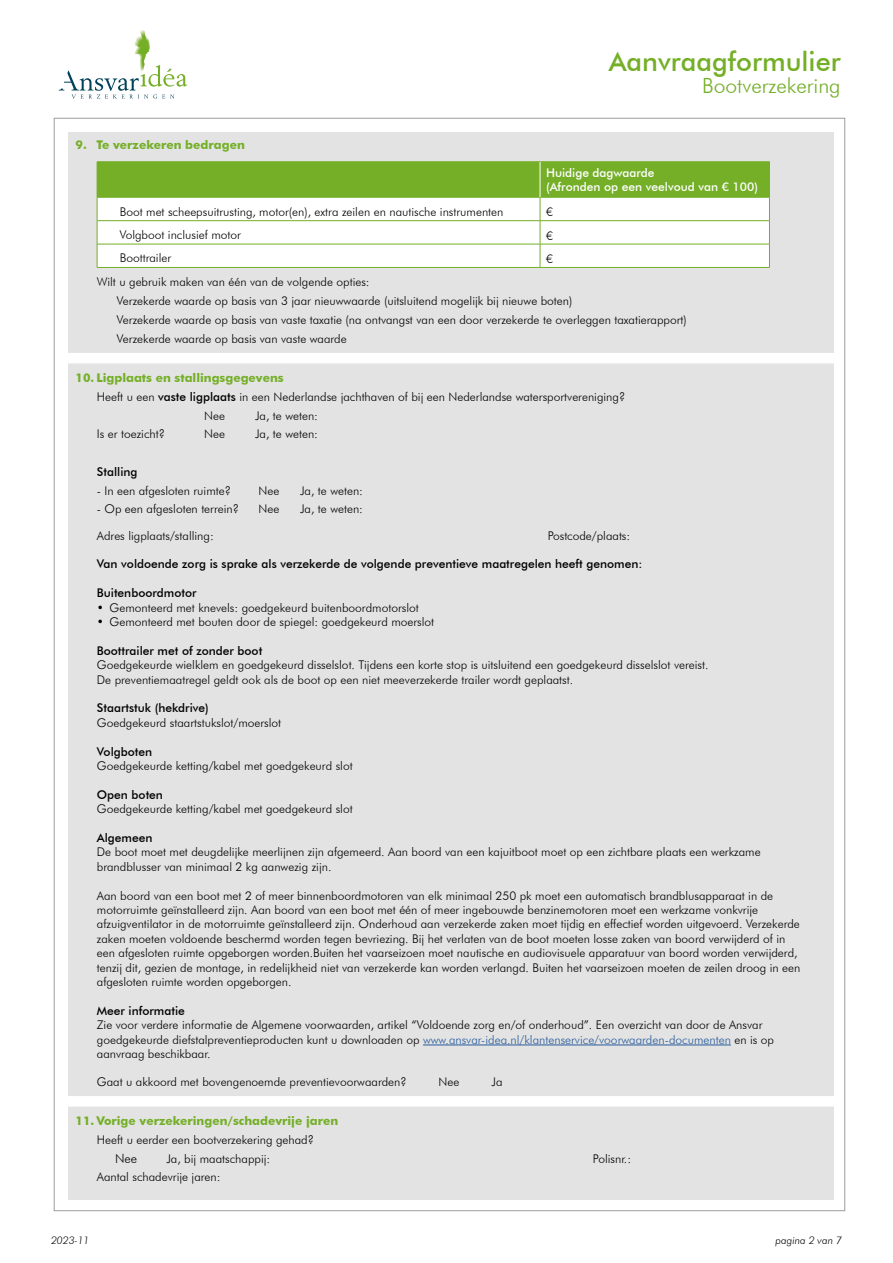
<style>
.page{position:relative;width:893px;height:1263px;background:#fff}
.page>*{position:absolute;margin:0;border:0;box-sizing:border-box;transform-origin:0 0}
.t1{font:500 27px "Futura BT";color:#74af27}
.t2{font:300 21px "Futura BT";color:#74af27}
.t3{font:300 12.75px "Futura BT";color:#000}
.t4{font:300 12px/14.4px "Futura BT";color:#000}
.t5{font:500 12px "Futura BT";color:#000}
.t6{font:700 12px "Futura BT";color:#74af27}
.t7{font:500 12px/14.4px "Futura BT";color:#fff}
.t8{font:italic 300 10.5px "Futura BT";color:#000}
.s1{font-weight:500}
.s2{color:#275b9b}
</style>
<div class="page">
<div style="left:68px;top:132px;width:765px;height:1067px;background:#e3e3e3"></div>
<svg style="left:59px;top:36px;width:128px;height:63px"></svg>
<img style="left:134px;top:30px;width:10px;height:41px">
<div style="left:63px;top:353px;width:777px;height:10px;background:#fff"></div>
<hr style="left:423px;top:1045px;width:308px;height:1px;background:#275b9b">
<div style="left:63px;top:1096px;width:777px;height:10px;background:#fff"></div>
<hr style="left:97px;top:161px;width:443px;height:1px;background:#74af27">
<hr style="left:540px;top:161px;width:230px;height:1px;background:#74af27">
<hr style="left:97px;top:267px;width:443px;height:1px;background:#74af27">
<hr style="left:540px;top:267px;width:230px;height:1px;background:#74af27">
<svg style="left:97px;top:162px;width:673px;height:105px;background:#cce1b0"></svg>
<p class="t6" style="left:76px;top:137px;width:171px">9. Te verzekeren bedragen</p>
<h1 class="t1" style="left:609px;top:45px;width:233px">Aanvraagformulier</h1>
<h2 class="t2" style="left:702px;top:73px;width:140px">Bootverzekering</h2>
<p class="t7" style="left:546px;top:165px;width:213px">Huidige dagwaarde<br>(Afronden op een veelvoud van € 100)</p>
<p class="t4" style="left:120px;top:204px;width:385px">Boot met scheepsuitrusting, motor(en), extra zeilen en nautische instrumenten</p>
<p class="t4" style="left:546px;top:205px;width:8px">€</p>
<p class="t4" style="left:120px;top:227px;width:123px">Volgboot inclusief motor</p>
<p class="t4" style="left:546px;top:228px;width:8px">€</p>
<p class="t4" style="left:120px;top:251px;width:53px">Boottrailer</p>
<p class="t4" style="left:546px;top:252px;width:8px">€</p>
<p class="t4" style="left:117px;top:273px;width:571px;line-height:18.8px;text-indent:-20px">Wilt u gebruik maken van één van de volgende opties:<br>Verzekerde waarde op basis van 3 jaar nieuwwaarde (uitsluitend mogelijk bij nieuwe boten)<br>Verzekerde waarde op basis van vaste taxatie (na ontvangst van een door verzekerde te overleggen taxatierapport)<br>Verzekerde waarde op basis van vaste waarde</p>
<p class="t6" style="left:76px;top:370px;width:210px">10. Ligplaats en stallingsgegevens</p>
<p class="t4" style="left:97px;top:389px;width:530px">Heeft u een <span class="s1">vaste ligplaats</span> in een Nederlandse jachthaven of bij een Nederlandse watersportvereniging?</p>
<p class="t4" style="left:204px;top:408px;width:22px">Nee</p>
<p class="t4" style="left:255px;top:408px;width:64px">Ja, te weten:</p>
<p class="t4" style="left:97px;top:427px;width:69px">Is er toezicht?</p>
<p class="t4" style="left:204px;top:427px;width:22px">Nee</p>
<p class="t4" style="left:255px;top:427px;width:64px">Ja, te weten:</p>
<p class="t5" style="left:97px;top:464px;width:42px">Stalling</p>
<p class="t4" style="left:97px;top:483px;width:136px">- In een afgesloten ruimte?</p>
<p class="t4" style="left:259px;top:483px;width:22px">Nee</p>
<p class="t4" style="left:300px;top:483px;width:64px">Ja, te weten:</p>
<p class="t4" style="left:97px;top:502px;width:144px">- Op een afgesloten terrein?</p>
<p class="t4" style="left:259px;top:502px;width:22px">Nee</p>
<p class="t4" style="left:300px;top:502px;width:64px">Ja, te weten:</p>
<p class="t4" style="left:97px;top:528px;width:118px">Adres ligplaats/stalling:</p>
<p class="t4" style="left:548px;top:528px;width:84px">Postcode/plaats:</p>
<p class="t5" style="left:97px;top:557px;width:547px">Van voldoende zorg is sprake als verzekerde de volgende preventieve maatregelen heeft genomen:</p>
<p class="t5" style="left:97px;top:586px;width:101px">Buitenboordmotor</p>
<p class="t4" style="left:97px;top:600px;width:323px">• Gemonteerd met knevels: goedgekeurd buitenboordmotorslot</p>
<p class="t4" style="left:97px;top:614px;width:339px">• Gemonteerd met bouten door de spiegel: goedgekeurd moerslot</p>
<p class="t5" style="left:97px;top:643px;width:167px">Boottrailer met of zonder boot</p>
<p class="t4" style="left:97px;top:658px;width:613px">Goedgekeurde wielklem en goedgekeurd disselslot. Tijdens een korte stop is uitsluitend een goedgekeurd disselslot vereist.<br>De preventiemaatregel geldt ook als de boot op een niet meeverzekerde trailer wordt geplaatst.</p>
<p class="t5" style="left:97px;top:701px;width:113px">Staartstuk (hekdrive)</p>
<p class="t4" style="left:97px;top:715px;width:186px">Goedgekeurd staartstukslot/moerslot</p>
<p class="t5" style="left:97px;top:744px;width:57px">Volgboten</p>
<p class="t4" style="left:97px;top:758px;width:257px">Goedgekeurde ketting/kabel met goedgekeurd slot</p>
<p class="t5" style="left:97px;top:787px;width:68px">Open boten</p>
<p class="t4" style="left:97px;top:802px;width:257px">Goedgekeurde ketting/kabel met goedgekeurd slot</p>
<p class="t5" style="left:97px;top:830px;width:57px">Algemeen</p>
<p class="t4" style="left:97px;top:845px;width:665px">De boot moet met deugdelijke meerlijnen zijn afgemeerd. Aan boord van een kajuitboot moet op een zichtbare plaats een werkzame brandblusser van minimaal 2 kg aanwezig zijn.</p>
<p class="t4" style="left:97px;top:888px;width:705px">Aan boord van een boot met 2 of meer binnenboordmotoren van elk minimaal 250 pk moet een automatisch brandblusapparaat in de motorruimte geïnstalleerd zijn. Aan boord van een boot met één of meer ingebouwde benzinemotoren moet een werkzame vonkvrije afzuigventilator in de motorruimte geïnstalleerd zijn. Onderhoud aan verzekerde zaken moet tijdig en effectief worden uitgevoerd. Verzekerde zaken moeten voldoende beschermd worden tegen bevriezing. Bij het verlaten van de boot moeten losse zaken van boord verwijderd of in een afgesloten ruimte opgeborgen worden.Buiten het vaarseizoen moet nautische en audiovisuele apparatuur van boord worden verwijderd, tenzij dit, gezien de montage, in redelijkheid niet van verzekerde kan worden verlangd. Buiten het vaarseizoen moeten de zeilen droog in een afgesloten ruimte worden opgeborgen.</p>
<p class="t5" style="left:97px;top:1003px;width:90px">Meer informatie</p>
<p class="t4" style="left:97px;top:1018px;width:679px">Zie voor verdere informatie de Algemene voorwaarden, artikel “Voldoende zorg en/of onderhoud”. Een overzicht van door de Ansvar goedgekeurde diefstalpreventieproducten kunt u downloaden op <span class="s2">www.ansvar-idea.nl/klantenservice/voorwaarden-documenten</span> en is op aanvraag beschikbaar.</p>
<p class="t4" style="left:97px;top:1074px;width:311px">Gaat u akkoord met bovengenoemde preventievoorwaarden?</p>
<p class="t4" style="left:439px;top:1074px;width:22px">Nee</p>
<p class="t4" style="left:491px;top:1074px;width:12px">Ja</p>
<p class="t6" style="left:76px;top:1113px;width:264px">11. Vorige verzekeringen/schadevrije jaren</p>
<p class="t4" style="left:97px;top:1132px;width:218px">Heeft u eerder een bootverzekering gehad?</p>
<p class="t3" style="left:115px;top:1150px;width:24px">Nee</p>
<p class="t4" style="left:166px;top:1151px;width:105px">Ja, bij maatschappij:</p>
<p class="t4" style="left:593px;top:1151px;width:40px">Polisnr.:</p>
<p class="t4" style="left:97px;top:1170px;width:125px">Aantal schadevrije jaren:</p>
<p class="t8" style="left:51px;top:1234px;width:40px">2023-11</p>
<p class="t8" style="left:775px;top:1234px;width:68px">pagina 2 van 7</p>
</div>
